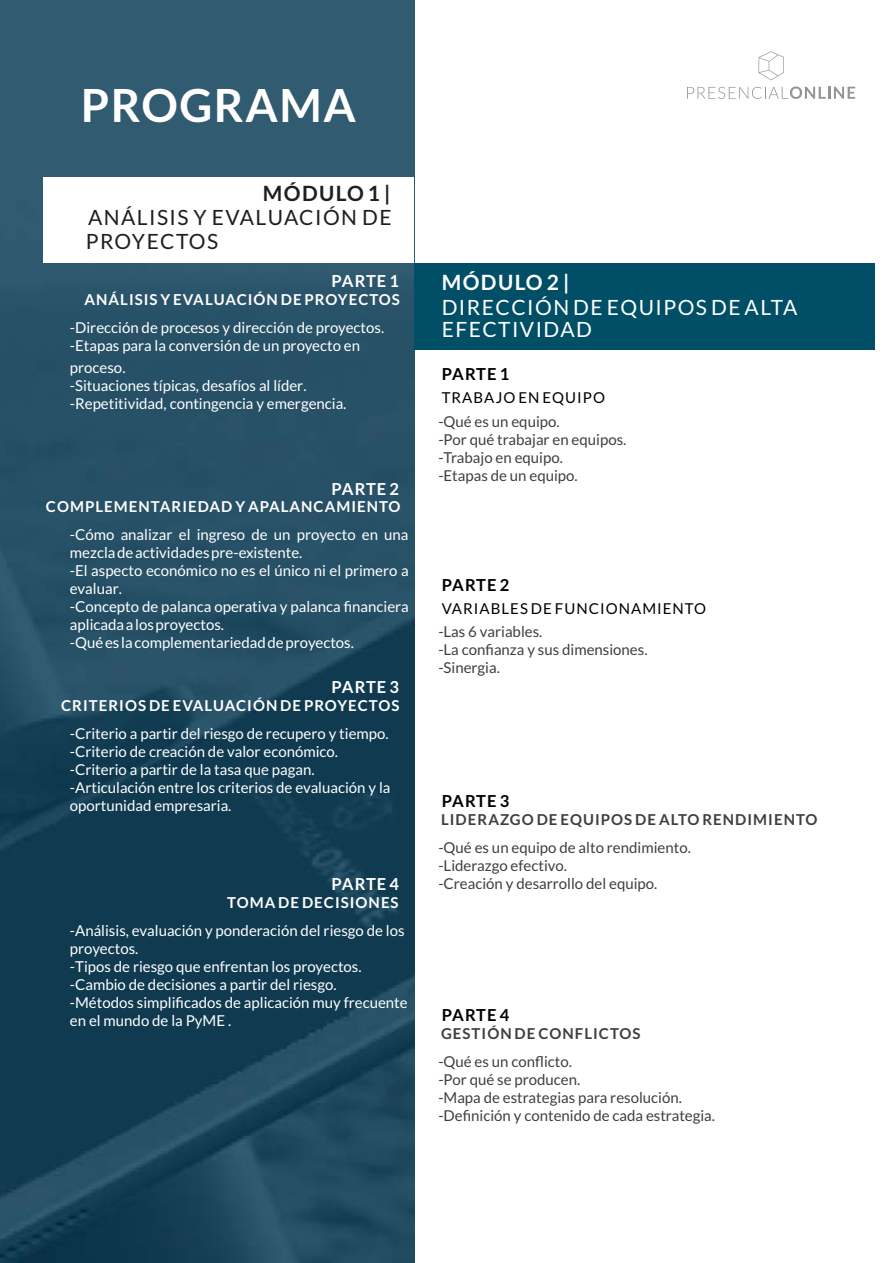
<style>
.page{position:relative;width:893px;height:1263px;background:#fff}
.page>*{position:absolute;margin:0;border:0;box-sizing:border-box;transform-origin:0 0}
.t1{font:700 45.6px "Lato";letter-spacing:.035em;color:#fff}
.t2{font:21px/22px "Lato";letter-spacing:.07em;color:#fff}
.t3{font:21px/23.9px "Lato";letter-spacing:.07em;color:#1f1f1f}
.t4{font:700 21px "Lato";letter-spacing:.07em;color:#1f1f1f}
.t5{font:700 21px "Lato";letter-spacing:.07em;color:#fff}
.t6{font:700 16.5px "Lato";letter-spacing:.045em;color:#fff}
.t7{font:700 16.5px "Lato";letter-spacing:.045em;color:#000}
.t8{font:15px/18px "Lato";color:#fff}
.t9{font:15px/18px "Lato";color:#3f3f41}
.t10{font:700 15px "Lato";letter-spacing:.07em;color:#fff}
.t11{font:700 15px "Lato";letter-spacing:.07em;color:#3f3f41}
.t12{font:15px "Lato";letter-spacing:.07em;color:#000}
</style>
<div class="page">
<img style="left:0;top:0;width:414px;height:1263px">
<div style="left:44px;top:177px;width:370px;height:86px;background:#fff"></div>
<div style="left:414px;top:263px;width:461px;height:86px;background:#004f66"></div>
<svg style="left:687px;top:87px;width:168px;height:12px"></svg>
<svg style="left:758px;top:51px;width:26px;height:29px"></svg>
<h1 class="t1" style="left:81px;top:80px;width:276px">PROGRAMA</h1>
<h2 class="t4" style="left:263px;top:182px;width:129px">MÓDULO 1 |</h2>
<h2 class="t3" style="left:86px;top:206px;width:307px">ANÁLISIS Y EVALUACIÓN DE<br>PROYECTOS</h2>
<p class="t6" style="left:331px;top:272px;width:69px">PARTE 1</p>
<p class="t10" style="left:84px;top:291px;width:317px">ANÁLISIS Y EVALUACIÓN DE PROYECTOS</p>
<p class="t8" style="left:70px;top:318px;width:316px">-Dirección de procesos y dirección de proyectos. -Etapas para la conversión de un proyecto en</p>
<p class="t8" style="left:70px;top:358px;width:278px">proceso.<br>-Situaciones típicas, desafíos al líder. -Repetitividad, contingencia y emergencia.</p>
<p class="t6" style="left:331px;top:479px;width:69px">PARTE 2</p>
<p class="t10" style="left:46px;top:498px;width:356px">COMPLEMENTARIEDAD Y APALANCAMIENTO</p>
<p class="t8" style="left:70px;top:526px;width:340px">-Cómo analizar el ingreso de un proyecto en una mezcla de actividades pre-existente.<br>-El aspecto económico no es el único ni el primero a evaluar.<br>-Concepto de palanca operativa y palanca financiera aplicada a los proyectos.<br>-Qué es la complementariedad de proyectos.</p>
<p class="t6" style="left:331px;top:678px;width:69px">PARTE 3</p>
<p class="t10" style="left:61px;top:697px;width:340px">CRITERIOS DE EVALUACIÓN DE PROYECTOS</p>
<p class="t8" style="left:70px;top:724px;width:322px">-Criterio a partir del riesgo de recupero y tiempo. -Criterio de creación de valor económico. -Criterio a partir de la tasa que pagan. -Articulación entre los criterios de evaluación y la oportunidad empresaria.</p>
<p class="t6" style="left:331px;top:874px;width:69px">PARTE 4</p>
<p class="t10" style="left:227px;top:894px;width:173px">TOMA DE DECISIONES</p>
<p class="t8" style="left:70px;top:921px;width:339px">-Análisis, evaluación y ponderación del riesgo de los proyectos.<br>-Tipos de riesgo que enfrentan los proyectos. -Cambio de decisiones a partir del riesgo.<br>-Métodos simplificados de aplicación muy frecuente en el mundo de la PyME .</p>
<h2 class="t5" style="left:442px;top:270px;width:129px">MÓDULO 2 |</h2>
<h2 class="t2" style="left:442px;top:296px;width:357px">DIRECCIÓN DE EQUIPOS DE ALTA<br>EFECTIVIDAD</h2>
<p class="t7" style="left:442px;top:364px;width:69px">PARTE 1</p>
<p class="t12" style="left:442px;top:389px;width:165px">TRABAJO EN EQUIPO</p>
<p class="t9" style="left:438px;top:412px;width:190px">-Qué es un equipo.<br>-Por qué trabajar en equipos. -Trabajo en equipo.<br>-Etapas de un equipo.</p>
<p class="t7" style="left:442px;top:576px;width:69px">PARTE 2</p>
<p class="t12" style="left:442px;top:601px;width:266px">VARIABLES DE FUNCIONAMIENTO</p>
<p class="t9" style="left:438px;top:623px;width:211px">-Las 6 variables.<br>-La confianza y sus dimensiones. -Sinergia.</p>
<p class="t7" style="left:442px;top:792px;width:69px">PARTE 3</p>
<p class="t11" style="left:441px;top:811px;width:378px">LIDERAZGO DE EQUIPOS DE ALTO RENDIMIENTO</p>
<p class="t9" style="left:438px;top:839px;width:254px">-Qué es un equipo de alto rendimiento. -Liderazgo efectivo.<br>-Creación y desarrollo del equipo.</p>
<p class="t7" style="left:442px;top:1005px;width:69px">PARTE 4</p>
<p class="t11" style="left:441px;top:1025px;width:201px">GESTIÓN DE CONFLICTOS</p>
<p class="t9" style="left:438px;top:1053px;width:278px">-Qué es un conflicto.<br>-Por qué se producen.<br>-Mapa de estrategias para resolución. -Definición y contenido de cada estrategia.</p>
</div>
